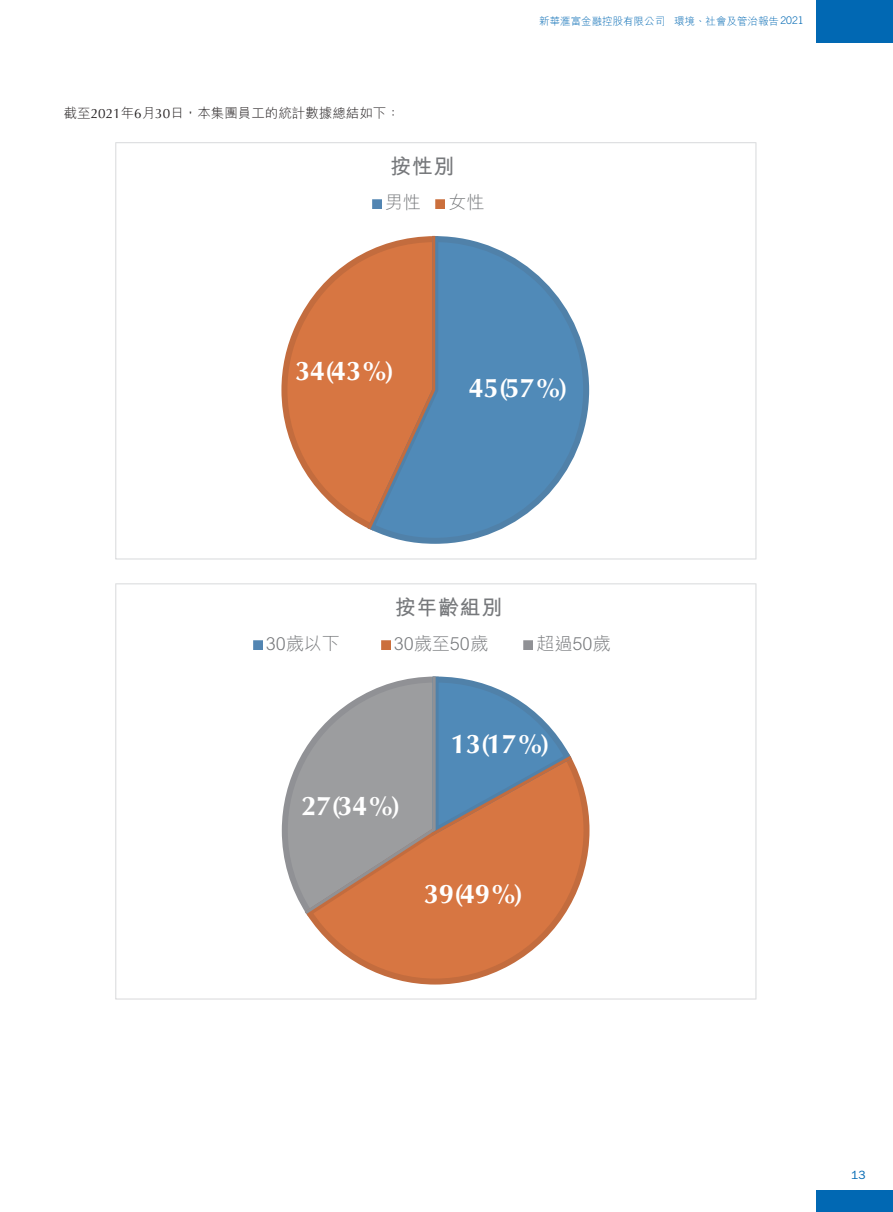
<style>
.page{position:relative;width:893px;height:1212px;background:#fff}
.page>*{position:absolute;margin:0;border:0;box-sizing:border-box;transform-origin:0 0}
.t1{font:700 27px "Optima LT Std";color:#fff}
.t2{font:21px "M Hei HK Bold E Ten B5 H";letter-spacing:.03em;color:#76787b}
.t3{font:18px "M Hei HK Light E Ten B5 H";color:#76787b}
.t4{font:300 13.5px "M Hei HK";color:#231f20}
.t5{font:12px "ITC Franklin Gothic Std";color:#0168b3}
.t6{font:300 10.5px "M Hei HK";color:#0168b3}
.s1{font-family:"Optima LT Std";font-weight:400}
.s2{font-family:"Trade Gothic LT Std"}
</style>
<div class="page">
<div style="left:816px;top:0;width:77px;height:43px;background:#0168b3"></div>
<div style="left:816px;top:1191px;width:77px;height:21px;background:#0168b3"></div>
<svg style="left:115px;top:142px;width:641px;height:417px"></svg>
<svg style="left:263px;top:239px;width:18px;height:288px"></svg>
<svg style="left:281px;top:236px;width:87px;height:295px;fill:#d77642"></svg>
<svg style="left:368px;top:236px;width:221px;height:308px;fill:#508ab8"></svg>
<svg style="left:368px;top:236px;width:67px;height:293px;background:#b77c5f"></svg>
<svg style="left:115px;top:583px;width:641px;height:416px"></svg>
<svg style="left:309px;top:757px;width:299px;height:242px"></svg>
<svg style="left:305px;top:753px;width:284px;height:231px;fill:#d77642"></svg>
<svg style="left:264px;top:676px;width:308px;height:241px"></svg>
<p class="t4" style="left:64px;top:104px;width:338px">截至<span class="s1">2021</span>年<span class="s1">6</span>月<span class="s1">30</span>日，本集團員工的統計數據總結如下：</p>
<p class="t2" style="left:390px;top:151px;width:66px">按性別</p>
<p class="t3" style="left:385px;top:190px;width:37px">男性</p>
<p class="t3" style="left:448px;top:190px;width:37px">女性</p>
<p class="t6" style="left:539px;top:14px;width:266px">新華滙富金融控股有限公司 環境、社會及管治報告<span class="s2">2021</span></p>
<p class="t1" style="left:295px;top:355px;width:101px">34(43%)</p>
<p class="t1" style="left:469px;top:372px;width:100px">45(57%)</p>
<p class="t2" style="left:395px;top:592px;width:109px">按年齡組別</p>
<p class="t3" style="left:266px;top:631px;width:76px">30歲以下</p>
<p class="t3" style="left:394px;top:631px;width:96px">30歲至50歲</p>
<p class="t3" style="left:536px;top:631px;width:76px">超過50歲</p>
<p class="t1" style="left:301px;top:790px;width:101px">27(34%)</p>
<p class="t1" style="left:451px;top:728px;width:101px">13(17%)</p>
<p class="t1" style="left:424px;top:878px;width:101px">39(49%)</p>
<p class="t5" style="left:851px;top:1168px;width:16px">13</p>
</div>
